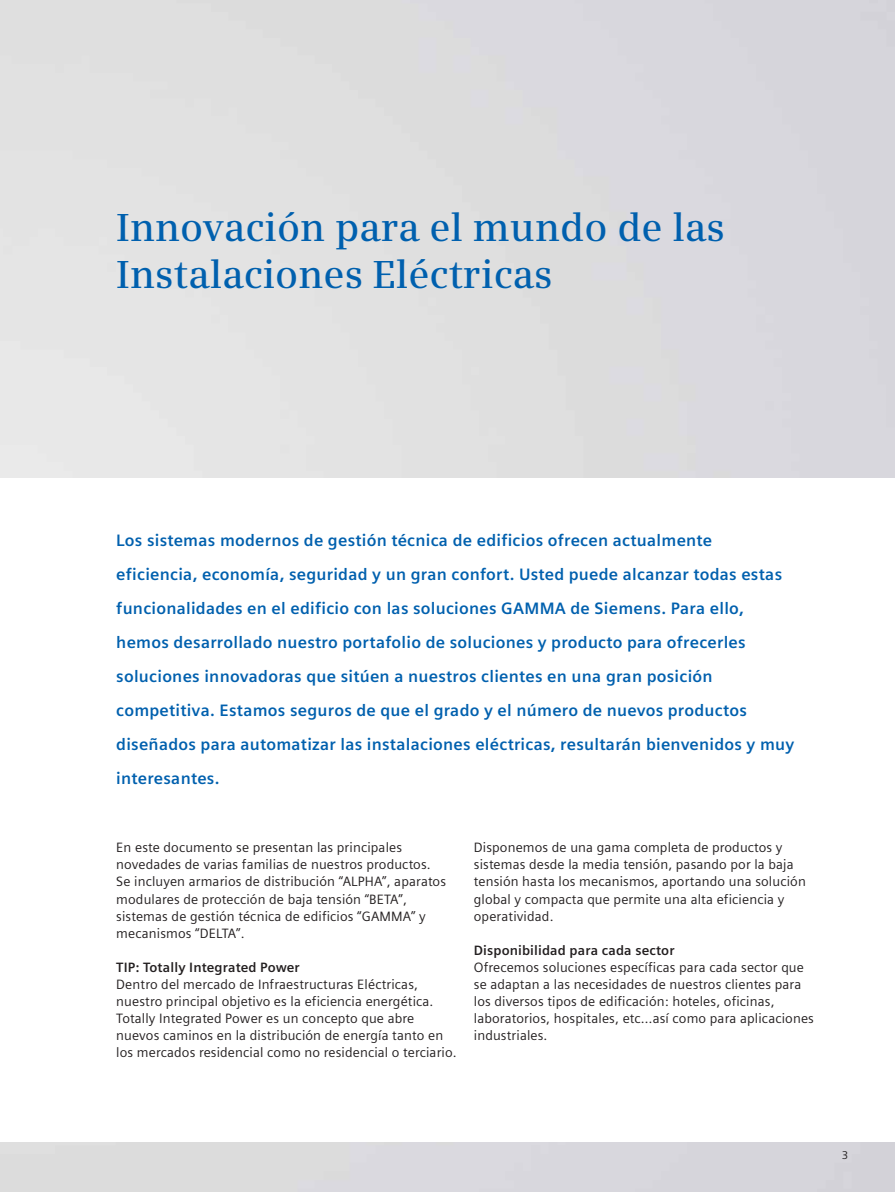
<style>
.page{position:relative;width:895px;height:1192px;background:#fff}
.page>*{position:absolute;margin:0;border:0;box-sizing:border-box;transform-origin:0 0}
.t1{font:600 39px/46.8px "Siemens Serif OT";color:#0060ae}
.t2{font:700 16.5px/34px "Siemens Sans OT";letter-spacing:.015em;color:#0060ae}
.t3{font:13.5px/17px "Siemens Sans OT";letter-spacing:.01em;color:#231f20}
.t4{font:700 13.5px "Siemens Sans OT";letter-spacing:.01em;color:#231f20}
.t5{font:11.25px "Siemens Sans OT";color:#231f20}
</style>
<div class="page">
<h1 class="t1" style="left:116px;top:207px;width:609px">Innovación para el mundo de las<br>Instalaciones Eléctricas</h1>
<p class="t2" style="left:116px;top:524px;width:679px">Los sistemas modernos de gestión técnica de edificios ofrecen actualmente eficiencia, economía, seguridad y un gran confort. Usted puede alcanzar todas estas funcionalidades en el edificio con las soluciones GAMMA de Siemens. Para ello, hemos desarrollado nuestro portafolio de soluciones y producto para ofrecerles soluciones innovadoras que sitúen a nuestros clientes en una gran posición competitiva. Estamos seguros de que el grado y el número de nuevos productos diseñados para automatizar las instalaciones eléctricas, resultarán bienvenidos y muy interesantes.</p>
<p class="t3" style="left:116px;top:840px;width:331px">En este documento se presentan las principales novedades de varias familias de nuestros productos.<br>Se incluyen armarios de distribución “ALPHA”, aparatos modulares de protección de baja tensión “BETA”, sistemas de gestión técnica de edificios “GAMMA” y mecanismos “DELTA”.</p>
<p class="t4" style="left:116px;top:961px;width:185px">TIP: Totally Integrated Power</p>
<p class="t3" style="left:116px;top:976px;width:342px">Dentro del mercado de Infraestructuras Eléctricas, nuestro principal objetivo es la eficiencia energética.<br>Totally Integrated Power es un concepto que abre nuevos caminos en la distribución de energía tanto en los mercados residencial como no residencial o terciario.</p>
<p class="t3" style="left:473px;top:840px;width:333px">Disponemos de una gama completa de productos y sistemas desde la media tensión, pasando por la baja tensión hasta los mecanismos, aportando una solución global y compacta que permite una alta eficiencia y operatividad.</p>
<p class="t4" style="left:473px;top:944px;width:202px">Disponibilidad para cada sector</p>
<p class="t3" style="left:473px;top:959px;width:341px">Ofrecemos soluciones específicas para cada sector que se adaptan a las necesidades de nuestros clientes para los diversos tipos de edificación: hoteles, oficinas, laboratorios, hospitales, etc…así como para aplicaciones industriales.</p>
<p class="t5" style="left:841px;top:1149px;width:8px">3</p>
</div>
